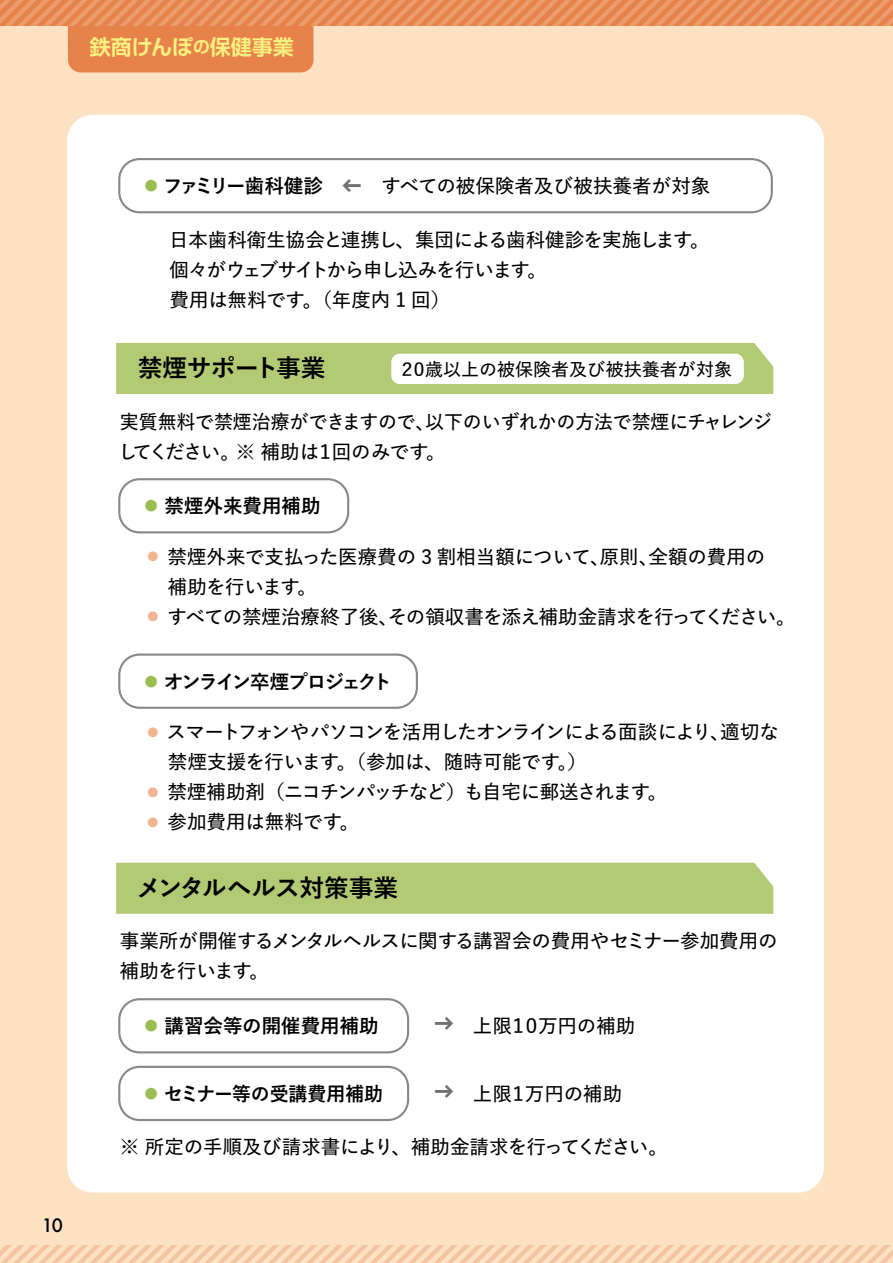
<style>
.page{position:relative;width:893px;height:1263px;background:#fce2c3}
.page>*{position:absolute;margin:0;border:0;box-sizing:border-box;transform-origin:0 0}
.t1{font:700 24.75px "Yu Go Pr 6 N";letter-spacing:-.025em;color:#000}
.t2{font:700 21px "P Shin Go Pr 6 N De";color:#f9f17f}
.t3{font:600 19.5px/30px "Yu Go Pr 6 N";letter-spacing:-.005em;color:#000}
.t4{font:600 19.5px/30px "Yu Go Pr 6 N";letter-spacing:-.035em;color:#000}
.t5{font:600 19.5px "Yu Go Pr 6 N";letter-spacing:-.075em;color:#000}
.t6{font:700 19.5px "Yu Go Pr 6 N";color:#000}
.t7{font:600 19.5px "Yu Go Pr 6 N";letter-spacing:-.065em;color:#000}
.t8{font:700 19.5px "Yu Go Pr 6 N";letter-spacing:-.11em;color:#000}
.t9{font:800 19.5px "P Shin Go Pr 6 N";color:#717071}
.t10{font:600 18px "Yu Go Pr 6 N";color:#000}
.t11{font:500 18px "Futura";color:#000}
.s1{font-size:16.8px}
.s2{font-weight:700;color:#9dbd52}
.s3{font-weight:700}
.s4{font-family:"P Shin Go Pr 6 N";font-weight:800;color:#717071}
.s5{color:#9dbd52}
.s6{font-size:17.55px;color:#f1b690}
</style>
<div class="page">
<div style="left:67px;top:115px;width:757px;height:1077px;background:#fff;border-radius:26px"></div>
<div style="left:68px;top:1px;width:246px;height:71px;background:#e8824b;border-radius:13px"></div>
<svg style="left:118px;top:158px;width:655px;height:55px"></svg>
<svg style="left:118px;top:478px;width:231px;height:55px"></svg>
<svg style="left:118px;top:653px;width:300px;height:56px"></svg>
<svg style="left:0;top:0;width:893px;height:26px;background:#e98e5a"></svg>
<svg style="left:0;top:1246px;width:893px;height:17px"></svg>
<svg style="left:118px;top:998px;width:291px;height:55px"></svg>
<svg style="left:118px;top:1066px;width:291px;height:55px"></svg>
<div style="left:116px;top:863px;width:657px;height:51px;background:#b3ca75"></div>
<div style="left:116px;top:343px;width:657px;height:51px;background:#b3ca75"></div>
<div style="left:391px;top:354px;width:353px;height:30px;background:#fff;border-radius:9px"></div>
<p class="t2" style="left:90px;top:30px;width:206px">鉄商けんぽ<span class="s1">の</span>保健事業</p>
<p class="t11" style="left:42px;top:1213px;width:23px">10</p>
<p class="t3" style="left:141px;top:168px;width:571px"><span class="s2">●</span> <span class="s3">ファミリー歯科健診</span> <span class="s4">←</span> すべての被保険者及び被扶養者が対象</p>
<p class="t4" style="left:169px;top:222px;width:542px">日本歯科衛生協会と連携し、集団による歯科健診を実施します。個々がウェブサイトから申し込みを行います。<br>費用は無料です。（年度内 1 回）</p>
<p class="t1" style="left:138px;top:354px;width:189px">禁煙サポート事業</p>
<p class="t10" style="left:398px;top:352px;width:335px">２０歳以上の被保険者及び被扶養者が対象</p>
<p class="t3" style="left:118px;top:405px;width:656px">実質無料で禁煙治療ができますので、以下のいずれかの方法で禁煙にチャレンジしてください。※ 補助は１回のみです。</p>
<p class="t6" style="left:141px;top:495px;width:181px"><span class="s5">●</span> 禁煙外来費用補助</p>
<p class="t3" style="left:144px;top:539px;width:653px"><span class="s6">・</span> 禁煙外来で支払った医療費の 3 割相当額について、原則、全額の費用の<br>　補助を行います。<br><span class="s6">・</span> すべての禁煙治療終了後、その領収書を添え補助金請求を行ってください。</p>
<p class="t8" style="left:141px;top:670px;width:252px"><span class="s5">●</span> オンライン卒煙プロジェクト</p>
<p class="t5" style="left:144px;top:714px;width:636px"><span class="s6">・</span> スマートフォンやパソコンを活用したオンラインによる面談により、適切な</p>
<p class="t3" style="left:168px;top:745px;width:528px">禁煙支援を行います。（参加は、随時可能です。）　　　　　　</p>
<p class="t7" style="left:144px;top:774px;width:525px"><span class="s6">・</span> 禁煙補助剤（ニコチンパッチなど）も自宅に郵送されます。</p>
<p class="t3" style="left:144px;top:805px;width:217px"><span class="s6">・</span> 参加費用は無料です。</p>
<p class="t1" style="left:137px;top:874px;width:263px">メンタルヘルス対策事業</p>
<p class="t3" style="left:120px;top:923px;width:659px">事業所が開催するメンタルヘルスに関する講習会の費用やセミナー参加費用の補助を行います。</p>
<p class="t6" style="left:141px;top:1015px;width:239px"><span class="s5">●</span> 講習会等の開催費用補助</p>
<p class="t9" style="left:453px;top:1039px;width:21px;rotate:-180deg">←</p>
<p class="t3" style="left:473px;top:1008px;width:164px">上限１０万円の補助</p>
<p class="t6" style="left:141px;top:1082px;width:243px"><span class="s5">●</span> セミナー等の受講費用補助</p>
<p class="t9" style="left:453px;top:1107px;width:21px;rotate:-180deg">←</p>
<p class="t3" style="left:473px;top:1076px;width:151px">上限１万円の補助</p>
<p class="t3" style="left:120px;top:1129px;width:549px">※ 所定の手順及び請求書により、補助金請求を行ってください。</p>
</div>
